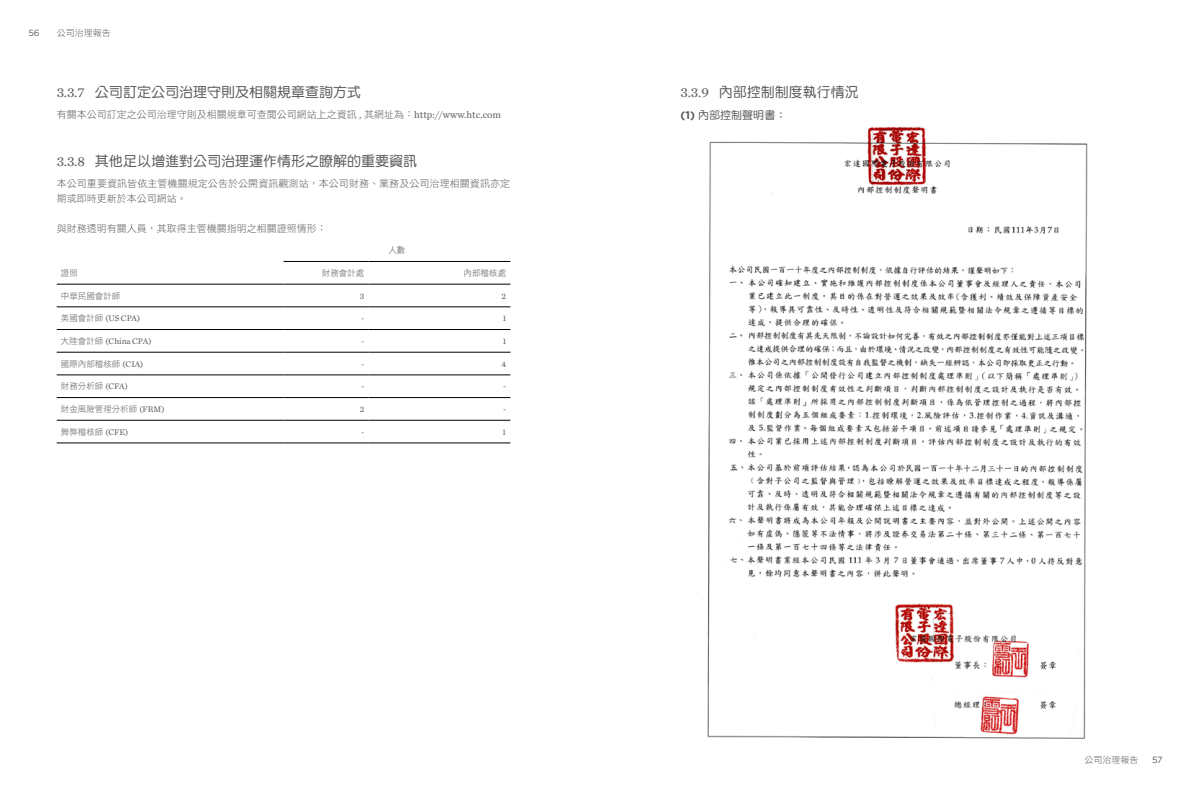
<style>
.page{position:relative;width:1191px;height:794px;background:#fff}
.page>*{position:absolute;margin:0;border:0;box-sizing:border-box;transform-origin:0 0}
.t1{font:14px "DF Yuan Std W5";color:#5c5a5a}
.t2{font:11px "DF Yuan Std W5";color:#5c5a5a}
.t3{font:10px/15px "DF Hei Std W3";color:#5c5a5a}
.t4{font:9px "DF Hei Std W3";color:#5c5a5a}
.t5{font:9px "Gotham";color:#5c5a5a}
.t6{font:8.5px "DF Hei Std W3";color:#5c5a5a}
.t7{font:8.5px "Chronicle Text G1";color:#5c5a5a}
.s1{font-family:"Chronicle Text G1"}
.s2{font-family:"DF Hei Std W3"}
.s3{font-family:"Gotham";font-weight:700}
</style>
<div class="page">
<hr style="left:283px;top:261px;width:86px;height:1px;background:#000">
<hr style="left:369px;top:261px;width:141px;height:1px;background:#000">
<hr style="left:57px;top:284px;width:226px;height:1px;background:#000">
<hr style="left:283px;top:284px;width:86px;height:1px;background:#000">
<hr style="left:369px;top:284px;width:141px;height:1px;background:#000">
<hr style="left:57px;top:307px;width:226px;height:1px;background:#000">
<hr style="left:283px;top:307px;width:86px;height:1px;background:#000">
<hr style="left:369px;top:307px;width:141px;height:1px;background:#000">
<hr style="left:57px;top:329px;width:226px;height:1px;background:#000">
<hr style="left:283px;top:329px;width:86px;height:1px;background:#000">
<hr style="left:369px;top:329px;width:141px;height:1px;background:#000">
<hr style="left:57px;top:352px;width:226px;height:1px;background:#000">
<hr style="left:283px;top:352px;width:86px;height:1px;background:#000">
<hr style="left:369px;top:352px;width:141px;height:1px;background:#000">
<hr style="left:57px;top:375px;width:226px;height:1px;background:#000">
<hr style="left:283px;top:375px;width:86px;height:1px;background:#000">
<hr style="left:369px;top:375px;width:141px;height:1px;background:#000">
<hr style="left:57px;top:397px;width:226px;height:1px;background:#000">
<hr style="left:283px;top:397px;width:86px;height:1px;background:#000">
<hr style="left:369px;top:397px;width:141px;height:1px;background:#000">
<hr style="left:57px;top:420px;width:226px;height:1px;background:#000">
<hr style="left:57px;top:442px;width:226px;height:1px;background:#000">
<hr style="left:283px;top:420px;width:86px;height:1px;background:#000">
<hr style="left:283px;top:442px;width:86px;height:1px;background:#000">
<hr style="left:369px;top:420px;width:141px;height:1px;background:#000">
<hr style="left:369px;top:442px;width:141px;height:1px;background:#000">
<img style="left:696px;top:126px;width:392px;height:613px">
<p class="t5" style="left:28px;top:27px;width:13px">56</p>
<p class="t4" style="left:57px;top:28px;width:55px">公司治理報告</p>
<h1 class="t1" style="left:57px;top:84px;width:306px"><span class="s1">3.3.7</span> 公司訂定公司治理守則及相關規章查詢方式</h1>
<p class="t3" style="left:57px;top:106px;width:446px">有關本公司訂定之公司治理守則及相關規章可查閱公司網站上之資訊 <span class="s1">,</span> 其網址為：<span class="s1">http://www.htc.com</span></p>
<h1 class="t1" style="left:57px;top:153px;width:362px"><span class="s1">3.3.8</span> 其他足以增進對公司治理運作情形之瞭解的重要資訊</h1>
<p class="t3" style="left:57px;top:175px;width:455px">本公司重要資訊皆依主管機關規定公告於公開資訊觀測站，本公司財務、業務及公司治理相關資訊亦定期或即時更新於本公司網站。</p>
<p class="t3" style="left:57px;top:220px;width:271px">與財務透明有關人員，其取得主管機關指明之相關證照情形：</p>
<p class="t6" style="left:61px;top:268px;width:18px">證照</p>
<p class="t6" style="left:388px;top:245px;width:18px">人數</p>
<p class="t6" style="left:322px;top:268px;width:44px">財務會計處</p>
<p class="t6" style="left:463px;top:268px;width:44px">內部稽核處</p>
<p class="t6" style="left:61px;top:291px;width:61px">中華民國會計師</p>
<p class="t7" style="left:360px;top:289px;width:6px">3</p>
<p class="t7" style="left:501px;top:289px;width:6px">2</p>
<p class="t7" style="left:61px;top:312px;width:81px"><span class="s2">美國會計師</span> (US CPA)</p>
<p class="t7" style="left:361px;top:312px;width:5px">-</p>
<p class="t7" style="left:502px;top:312px;width:5px">1</p>
<p class="t7" style="left:61px;top:335px;width:92px"><span class="s2">大陸會計師</span> (China CPA)</p>
<p class="t7" style="left:361px;top:335px;width:5px">-</p>
<p class="t7" style="left:502px;top:335px;width:5px">1</p>
<p class="t6" style="left:61px;top:359px;width:84px">國際內部稽核師 <span class="s1">(CIA)</span></p>
<p class="t7" style="left:361px;top:357px;width:5px">-</p>
<p class="t7" style="left:501px;top:357px;width:6px">4</p>
<p class="t6" style="left:61px;top:381px;width:68px">財務分析師 <span class="s1">(CFA)</span></p>
<p class="t7" style="left:361px;top:380px;width:5px">-</p>
<p class="t7" style="left:503px;top:380px;width:5px">-</p>
<p class="t6" style="left:61px;top:404px;width:105px">財金風險管理分析師 <span class="s1">(FRM)</span></p>
<p class="t7" style="left:360px;top:403px;width:6px">2</p>
<p class="t7" style="left:503px;top:403px;width:5px">-</p>
<p class="t6" style="left:61px;top:427px;width:69px">舞弊稽核師 <span class="s1">(CFE)</span></p>
<p class="t7" style="left:361px;top:425px;width:5px">-</p>
<p class="t7" style="left:502px;top:425px;width:5px">1</p>
<h1 class="t1" style="left:680px;top:84px;width:180px"><span class="s1">3.3.9</span> 內部控制制度執行情況</h1>
<p class="t2" style="left:680px;top:109px;width:107px"><span class="s3">(1)</span> 內部控制聲明書：</p>
<p class="t4" style="left:1084px;top:755px;width:55px">公司治理報告</p>
<p class="t5" style="left:1152px;top:754px;width:12px">57</p>
</div>
